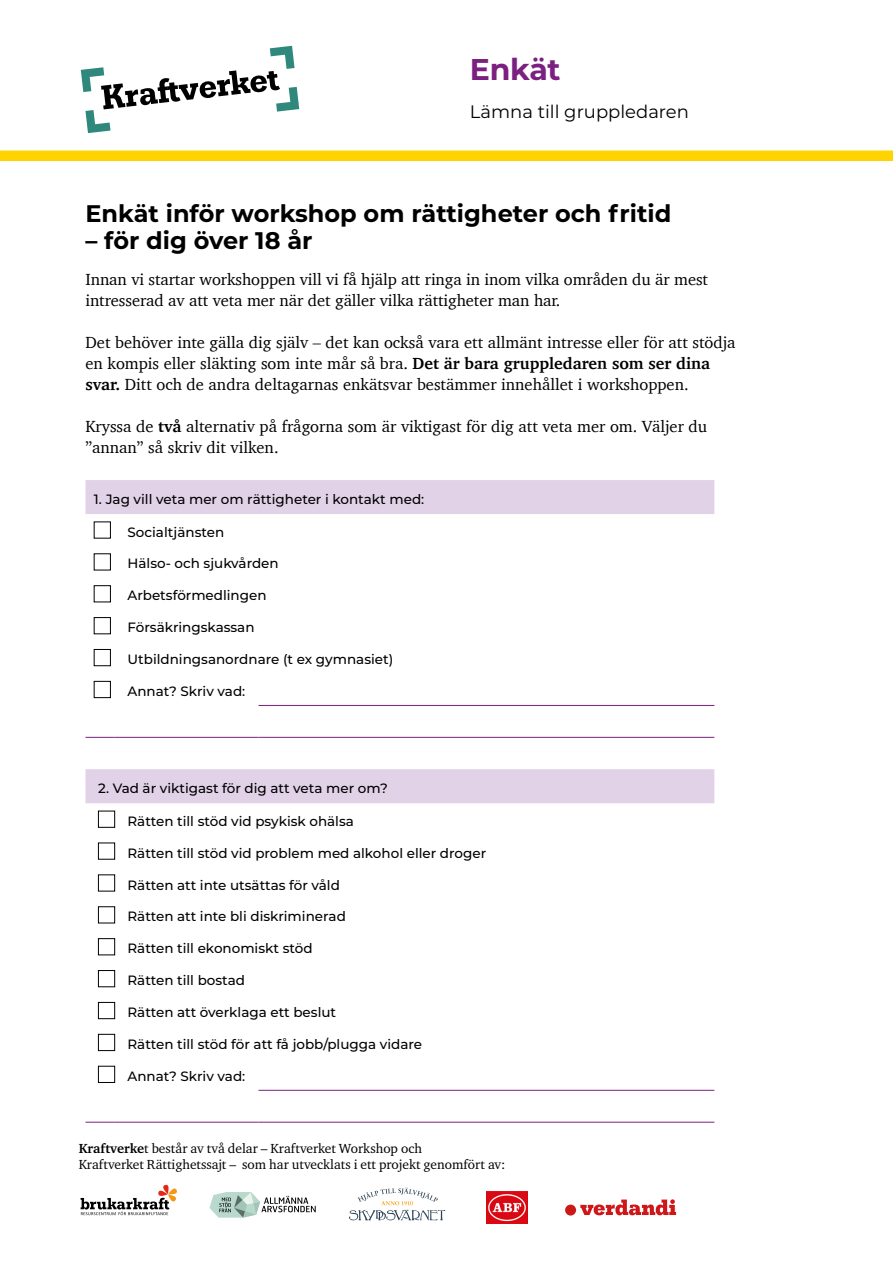
<style>
.page{position:relative;width:893px;height:1263px;background:#fff}
.page>*{position:absolute;margin:0;border:0;box-sizing:border-box;transform-origin:0 0}
.H1_Rubrik_DEL_1{font:700 30px "Montserrat";letter-spacing:-.01em;color:#7b2080}
.Stödmaterial_rubrik_1{font:700 24px "Montserrat";color:#000}
.t1{font:18px "Montserrat";color:#000}
.Stödmaterial_brödtext{font:16.5px/21px "Charter";color:#000}
.Stödmaterial_tabelll{font:500 13.5px "Montserrat";color:#000}
.t2{font:13.5px/15.6px "Charter ITC Pro";color:#000}
.s1{font-weight:700}
</style>
<div class="page">
<svg style="left:85px;top:480px;width:629px;height:323px"></svg>
<hr style="left:258px;top:705px;width:456px;height:1px;background:#7b2080">
<hr style="left:258px;top:1090px;width:456px;height:1px;background:#7b2080">
<hr style="left:85px;top:737px;width:30px;height:1px;background:#7b2080">
<hr style="left:115px;top:737px;width:143px;height:1px;background:#7b2080">
<hr style="left:258px;top:737px;width:456px;height:1px;background:#7b2080">
<hr style="left:85px;top:1122px;width:30px;height:1px;background:#7b2080">
<hr style="left:115px;top:1122px;width:143px;height:1px;background:#7b2080">
<hr style="left:258px;top:1122px;width:456px;height:1px;background:#7b2080">
<div style="left:94px;top:522px;width:17px;height:16px;border:1px solid #000"></div>
<div style="left:94px;top:554px;width:17px;height:16px;border:1px solid #000"></div>
<div style="left:94px;top:585px;width:17px;height:17px;border:1px solid #000"></div>
<div style="left:94px;top:617px;width:17px;height:17px;border:1px solid #000"></div>
<div style="left:94px;top:649px;width:17px;height:17px;border:1px solid #000"></div>
<div style="left:94px;top:681px;width:17px;height:17px;border:1px solid #000"></div>
<div style="left:98px;top:811px;width:17px;height:16px;border:1px solid #000"></div>
<div style="left:98px;top:843px;width:17px;height:16px;border:1px solid #000"></div>
<div style="left:98px;top:875px;width:17px;height:16px;border:1px solid #000"></div>
<div style="left:98px;top:906px;width:17px;height:17px;border:1px solid #000"></div>
<div style="left:98px;top:938px;width:17px;height:17px;border:1px solid #000"></div>
<div style="left:98px;top:970px;width:17px;height:17px;border:1px solid #000"></div>
<div style="left:98px;top:1002px;width:17px;height:17px;border:1px solid #000"></div>
<div style="left:98px;top:1034px;width:17px;height:17px;border:1px solid #000"></div>
<div style="left:98px;top:1066px;width:17px;height:17px;border:1px solid #000"></div>
<svg style="left:81px;top:46px;width:218px;height:87px"></svg>
<div style="left:0;top:150px;width:893px;height:11px;background:#ffd300"></div>
<svg style="left:209px;top:1192px;width:107px;height:26px"></svg>
<svg style="left:81px;top:1184px;width:96px;height:31px"></svg>
<svg style="left:349px;top:1187px;width:96px;height:33px"></svg>
<img style="left:487px;top:1192px;width:41px;height:31px">
<svg style="left:580px;top:1199px;width:96px;height:16px"></svg>
<div style="left:565px;top:1204px;width:11px;height:11px;background:#cd1719;border-radius:50%"></div>
<h1 class="H1_Rubrik_DEL_1" style="left:470px;top:48px;width:92px">Enkät</h1>
<p class="t1" style="left:470px;top:99px;width:221px">Lämna till gruppledaren</p>
<p class="Stödmaterial_rubrik_1" style="left:85px;top:196px;width:587px">Enkät inför workshop om rättigheter och fritid</p>
<p class="Stödmaterial_rubrik_1" style="left:85px;top:223px;width:229px">– för dig över 18 år</p>
<p class="Stödmaterial_brödtext" style="left:85px;top:269px;width:624px">Innan vi startar workshoppen vill vi få hjälp att ringa in inom vilka områden du är mest intresserad av att veta mer när det gäller vilka rättigheter man har.</p>
<p class="Stödmaterial_brödtext" style="left:85px;top:332px;width:652px">Det behöver inte gälla dig själv – det kan också vara ett allmänt intresse eller för att stödja en kompis eller släkting som inte mår så bra. <span class="s1">Det är bara gruppledaren som ser dina svar.</span> Ditt och de andra deltagarnas enkätsvar bestämmer innehållet i workshoppen.</p>
<p class="Stödmaterial_brödtext" style="left:85px;top:416px;width:623px">Kryssa de <span class="s1">två</span> alternativ på frågorna som är viktigast för dig att veta mer om. Väljer du ”annan” så skriv dit vilken.</p>
<p class="Stödmaterial_tabelll" style="left:94px;top:489px;width:332px">1. Jag vill veta mer om rättigheter i kontakt med:</p>
<p class="Stödmaterial_tabelll" style="left:128px;top:522px;width:98px">Socialtjänsten</p>
<p class="Stödmaterial_tabelll" style="left:128px;top:554px;width:153px">Hälso- och sjukvården</p>
<p class="Stödmaterial_tabelll" style="left:128px;top:586px;width:141px">Arbetsförmedlingen</p>
<p class="Stödmaterial_tabelll" style="left:128px;top:618px;width:129px">Försäkringskassan</p>
<p class="Stödmaterial_tabelll" style="left:128px;top:650px;width:267px">Utbildningsanordnare (t ex gymnasiet)</p>
<p class="Stödmaterial_tabelll" style="left:128px;top:682px;width:119px">Annat? Skriv vad:</p>
<p class="Stödmaterial_tabelll" style="left:98px;top:778px;width:291px">2. Vad är viktigast för dig att veta mer om?</p>
<p class="Stödmaterial_tabelll" style="left:128px;top:811px;width:228px">Rätten till stöd vid psykisk ohälsa</p>
<p class="Stödmaterial_tabelll" style="left:128px;top:843px;width:360px">Rätten till stöd vid problem med alkohol eller droger</p>
<p class="Stödmaterial_tabelll" style="left:128px;top:875px;width:214px">Rätten att inte utsättas för våld</p>
<p class="Stödmaterial_tabelll" style="left:128px;top:907px;width:220px">Rätten att inte bli diskriminerad</p>
<p class="Stödmaterial_tabelll" style="left:128px;top:939px;width:187px">Rätten till ekonomiskt stöd</p>
<p class="Stödmaterial_tabelll" style="left:128px;top:971px;width:119px">Rätten till bostad</p>
<p class="Stödmaterial_tabelll" style="left:128px;top:1003px;width:210px">Rätten att överklaga ett beslut</p>
<p class="Stödmaterial_tabelll" style="left:128px;top:1035px;width:296px">Rätten till stöd för att få jobb/plugga vidare</p>
<p class="Stödmaterial_tabelll" style="left:128px;top:1067px;width:119px">Annat? Skriv vad:</p>
<p class="t2" style="left:79px;top:1141px;width:428px"><span class="s1">Kraftverke</span>t består av två delar – Kraftverket Workshop och<br>Kraftverket Rättighetssajt – som har utvecklats i ett projekt genomfört av:</p>
</div>
